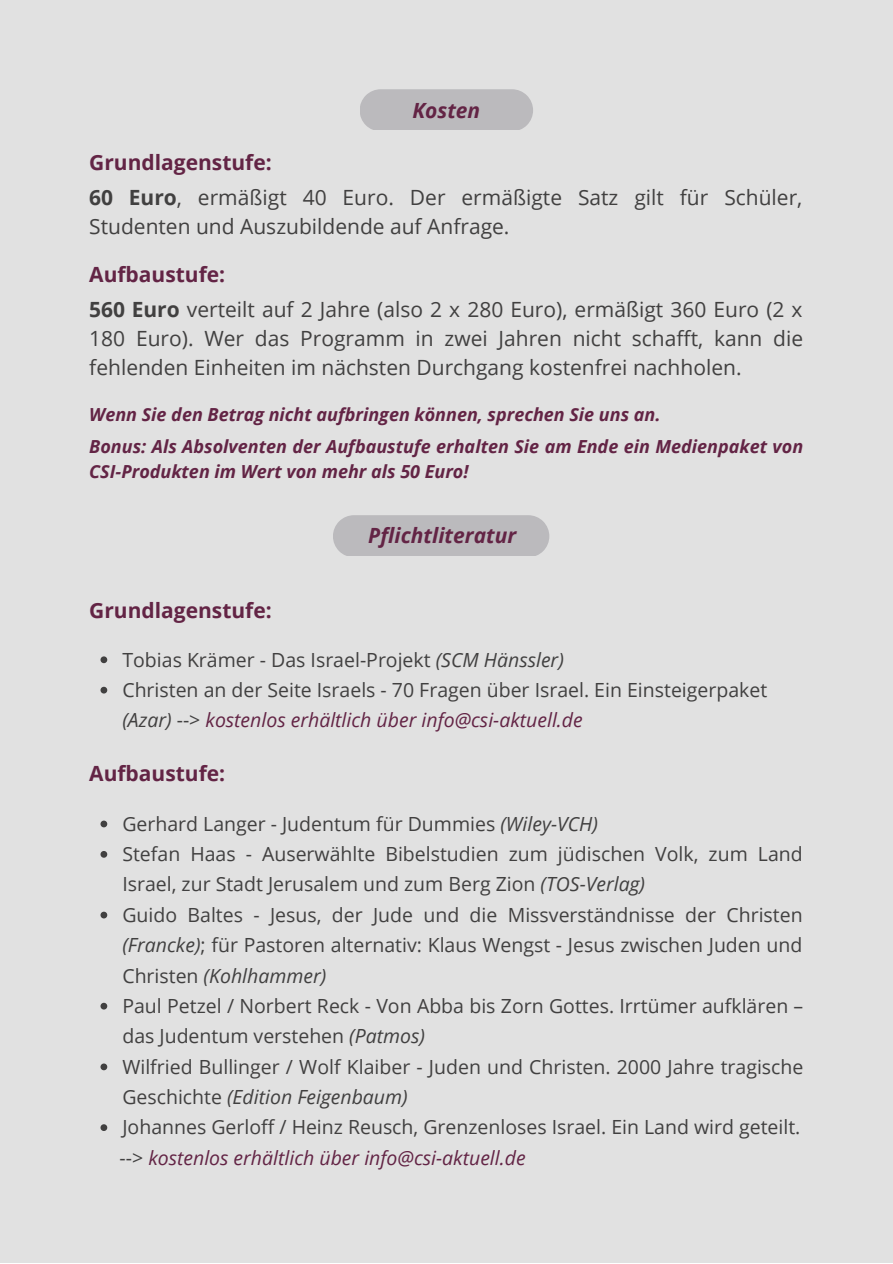
<style>
.page{position:relative;width:893px;height:1264px;background:#fff}
.page>*{position:absolute;margin:0;border:0;box-sizing:border-box;transform-origin:0 0}
.t1{font:21px/34.8px "Open Sans";color:#414040}
.t2{font:700 21px "Open Sans";color:#632445}
.t3{font:italic 700 21px "Open Sans";color:#632445}
.t4{font:italic 700 20.85px "Open Sans";color:#632445}
.t5{font:19.5px/30.3px "Open Sans";color:#414040}
.t6{font:italic 19.5px "Open Sans";color:#632445}
.t7{font:italic 700 18px/24.8px "Open Sans";color:#632445}
.s1{font-weight:700;color:#632445}
.s2{font-weight:700}
.s3{font-style:italic}
.s4{font-style:italic;color:#632445}
.s5{font-style:normal;color:#414040}
</style>
<div class="page">
<div style="left:0;top:0;width:892px;height:1262px;background:#e1e1e1"></div>
<div style="left:360px;top:89px;width:173px;height:41px;background:#bbbabd"></div>
<svg style="left:100px;top:656px;width:7px;height:7px"></svg>
<svg style="left:100px;top:686px;width:7px;height:7px"></svg>
<svg style="left:100px;top:820px;width:7px;height:7px"></svg>
<svg style="left:100px;top:851px;width:7px;height:6px"></svg>
<svg style="left:100px;top:911px;width:7px;height:7px"></svg>
<svg style="left:100px;top:1002px;width:7px;height:7px"></svg>
<svg style="left:100px;top:1063px;width:7px;height:7px"></svg>
<svg style="left:100px;top:1124px;width:7px;height:6px"></svg>
<div style="left:333px;top:515px;width:216px;height:41px;background:#bbbabd"></div>
<p class="t4" style="left:412px;top:95px;width:69px">Kosten</p>
<p class="t1" style="left:89px;top:145px;width:714px"><span class="s1">Grundlagenstufe:<br></span><span class="s2">60 Euro</span>, ermäßigt 40 Euro. Der ermäßigte Satz gilt für Schüler,</p>
<p class="t1" style="left:89px;top:209px;width:422px">Studenten und Auszubildende auf Anfrage.</p>
<p class="t1" style="left:89px;top:256px;width:714px"><span class="s1">Aufbaustufe:<br></span><span class="s2">560 Euro</span> verteilt auf 2 Jahre (also 2 x 280 Euro), ermäßigt 360 Euro (2 x</p>
<p class="t1" style="left:89px;top:323px;width:715px;line-height:29.2px">180 Euro). Wer das Programm in zwei Jahren nicht schafft, kann die fehlenden Einheiten im nächsten Durchgang kostenfrei nachholen.</p>
<p class="t7" style="left:89px;top:401px;width:572px">Wenn Sie den Betrag nicht aufbringen können, sprechen Sie uns an.</p>
<p class="t7" style="left:89px;top:433px;width:715px">Bonus: Als Absolventen der Aufbaustufe erhalten Sie am Ende ein Medienpaket von<br>CSI-Produkten im Wert von mehr als 50 Euro!</p>
<p class="t2" style="left:89px;top:595px;width:184px">Grundlagenstufe:</p>
<p class="t3" style="left:368px;top:520px;width:149px">Pflichtliteratur</p>
<p class="t5" style="left:122px;top:643px;width:646px">Tobias Krämer - Das Israel-Projekt <span class="s3">(SCM Hänssler)<br></span>Christen an der Seite Israels - 70 Fragen über Israel. Ein Einsteigerpaket <span class="s3">(Azar)</span> --&gt; <span class="s4">kostenlos erhältlich über info@csi-aktuell.de</span></p>
<p class="t2" style="left:89px;top:758px;width:137px">Aufbaustufe:</p>
<p class="t5" style="left:122px;top:808px;width:682px">Gerhard Langer - Judentum für Dummies <span class="s3">(Wiley-VCH)<br></span>Stefan Haas - Auserwählte Bibelstudien zum jüdischen Volk, zum Land Israel, zur Stadt Jerusalem und zum Berg Zion <span class="s3">(TOS-Verlag)<br></span>Guido Baltes - Jesus, der Jude und die Missverständnisse der Christen <span class="s3">(Francke)</span>; für Pastoren alternativ: Klaus Wengst - Jesus zwischen Juden und Christen <span class="s3">(Kohlhammer)<br></span>Paul Petzel / Norbert Reck - Von Abba bis Zorn Gottes. Irrtümer aufklären – das Judentum verstehen <span class="s3">(Patmos)<br></span>Wilfried Bullinger / Wolf Klaiber - Juden und Christen. 2000 Jahre tragische Geschichte <span class="s3">(Edition Feigenbaum)<br></span>Johannes Gerloff / Heinz Reusch, Grenzenloses Israel. Ein Land wird geteilt.</p>
<p class="t6" style="left:120px;top:1143px;width:407px"><span class="s5">--&gt;</span> kostenlos erhältlich über info@csi-aktuell.de</p>
</div>
